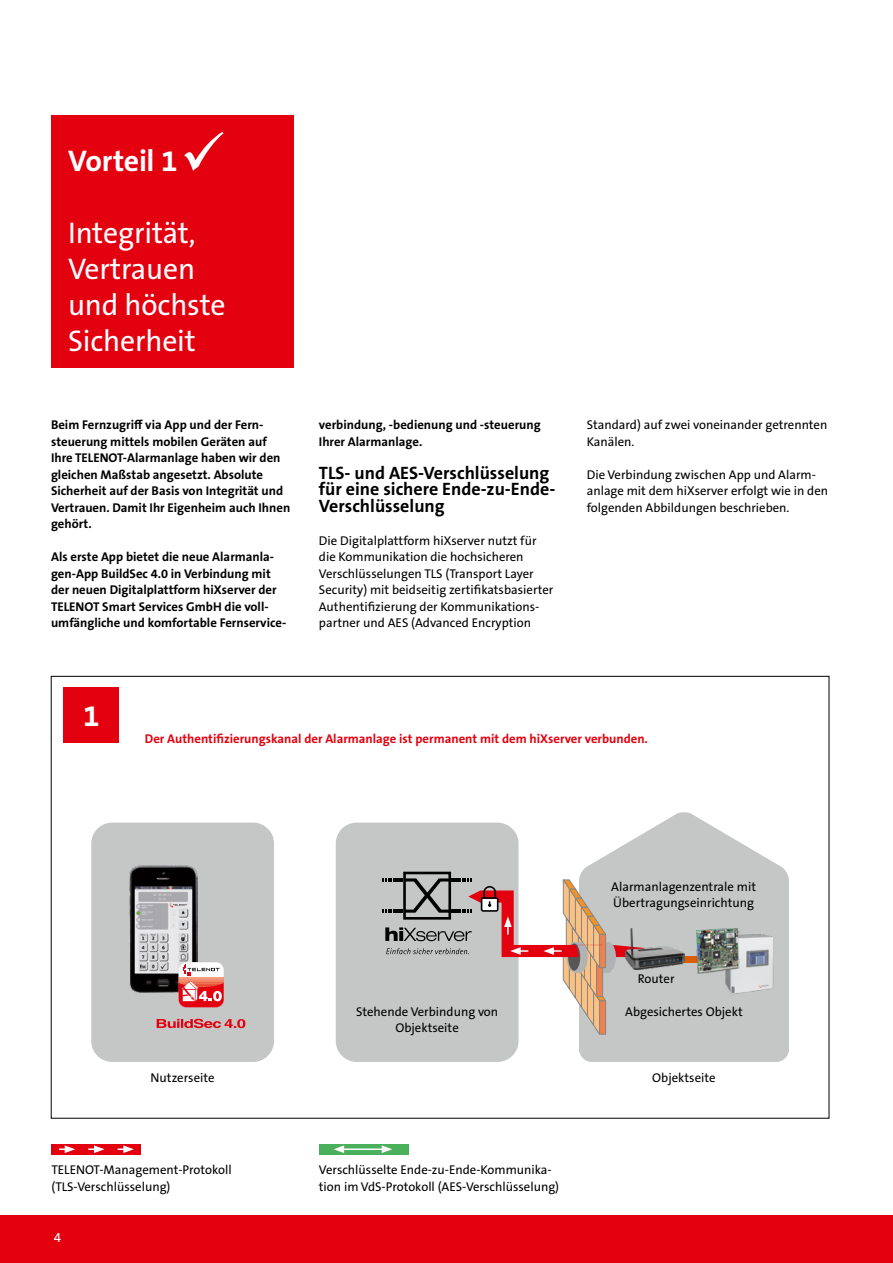
<style>
.page{position:relative;width:893px;height:1263px;background:#fff}
.page>*{position:absolute;margin:0;border:0;box-sizing:border-box;transform-origin:0 0}
.t1{font:30px/36px "The Sans B Plus W5 Plain";letter-spacing:-.005em;color:#fff}
.t2{font:700 30px "The Sans B Plus W7";letter-spacing:-.01em;color:#fff}
.t3{font:700 18px/16.5px "The Sans B Plus W7";color:#000}
.t4{font:13.5px "The Sans B Plus W5 Plain";color:#fff}
.t5{font:12.75px/16.5px "The Sans B Plus W5 Plain";color:#000}
.t6{font:700 12.75px/16.5px "The Sans B Plus W7";color:#000}
.t7{font:700 12.75px "The Sans B Plus W7";color:#e3000f}
</style>
<div class="page">
<div style="left:0;top:1215px;width:893px;height:48px;background:#e3000f"></div>
<div style="left:51px;top:1144px;width:89px;height:10px;background:#e3000f"></div>
<svg style="left:118px;top:1145px;width:16px;height:8px"></svg>
<svg style="left:88px;top:1145px;width:17px;height:8px"></svg>
<svg style="left:59px;top:1145px;width:16px;height:8px"></svg>
<div style="left:319px;top:1144px;width:89px;height:10px;background:#4bb05b"></div>
<hr style="left:342px;top:1148px;width:42px;height:2px;background:#fff">
<svg style="left:334px;top:1145px;width:10px;height:8px"></svg>
<svg style="left:382px;top:1145px;width:10px;height:8px"></svg>
<div style="left:100px;top:831px;width:166px;height:223px;background:#c5c6c6;border-radius:13px"></div>
<div style="left:91px;top:823px;width:183px;height:239px;border:16px solid #c5c6c6;border-radius:13px"></div>
<div style="left:344px;top:831px;width:166px;height:223px;background:#c5c6c6;border-radius:13px"></div>
<div style="left:336px;top:823px;width:182px;height:239px;border:16px solid #c5c6c6;border-radius:13px"></div>
<svg style="left:579px;top:812px;width:210px;height:250px;background:#cdcece"></svg>
<div style="left:601px;top:942px;width:15px;height:30px;background:#b1b2b3;border-radius:50%"></div>
<svg style="left:613px;top:945px;width:12px;height:12px"></svg>
<div style="left:667px;top:956px;width:82px;height:6px;background:#da5f02"></div>
<img style="left:625px;top:928px;width:59px;height:41px">
<img style="left:725px;top:933px;width:53px;height:61px">
<img style="left:696px;top:928px;width:44px;height:46px">
<img style="left:130px;top:865px;width:67px;height:127px">
<svg style="left:179px;top:962px;width:45px;height:45px;background:#ea8a8a"></svg>
<svg style="left:157px;top:1019px;width:88px;height:9px"></svg>
<div style="left:403px;top:872px;width:48px;height:48px;border:3px solid #000"></div>
<svg style="left:382px;top:878px;width:225px;height:158px"></svg>
<div style="left:51px;top:115px;width:242px;height:253px;background:#e3000f"></div>
<div style="left:64px;top:688px;width:55px;height:55px;background:#e3000f"></div>
<svg style="left:184px;top:132px;width:39px;height:39px"></svg>
<h1 class="t2" style="left:68px;top:141px;width:111px">Vorteil 1</h1>
<h1 class="t1" style="left:68px;top:215px;width:159px">Integrität,<br>Vertrauen und höchste<br>Sicherheit</h1>
<p class="t6" style="left:51px;top:417px;width:241px">Beim Fernzugriff via App und der Fern&shy;steuerung mittels mobilen Geräten auf Ihre TELENOT-Alarmanlage haben wir den gleichen Maßstab angesetzt. Absolute Sicherheit auf der Basis von Integrität und Vertrauen. Damit Ihr Eigenheim auch Ihnen gehört.</p>
<p class="t6" style="left:51px;top:549px;width:237px">Als erste App bietet die neue Alarmanla&shy;gen-App BuildSec 4.0 in Verbindung mit der neuen Digitalplattform hiXserver der TELENOT Smart Services GmbH die voll&shy;umfängliche und komfortable Fernservice-</p>
<p class="t6" style="left:319px;top:417px;width:223px">verbindung, -bedienung und -steuerung<br>Ihrer Alarmanlage.</p>
<h2 class="t3" style="left:319px;top:465px;width:238px">TLS- und AES-Verschlüsselung für eine sichere Ende-zu-Ende-<br>Verschlüsselung</h2>
<p class="t5" style="left:319px;top:532px;width:236px">Die Digitalplattform hiXserver nutzt für die Kommunikation die hochsicheren Verschlüsselungen TLS (Transport Layer Security) mit beidseitig zertifikatsbasierter Authentifizierung der Kommunikations&shy;partner und AES (Advanced Encryption</p>
<h1 class="t2" style="left:83px;top:696px;width:18px">1</h1>
<p class="t5" style="left:587px;top:417px;width:242px">Standard) auf zwei voneinander getrennten<br>Kanälen.</p>
<p class="t5" style="left:587px;top:466px;width:243px">Die Verbindung zwischen App und Alarm&shy;anlage mit dem hiXserver erfolgt wie in den folgenden Abbildungen beschrieben.</p>
<p class="t7" style="left:145px;top:730px;width:504px">Der Authentifizierungskanal der Alarmanlage ist permanent mit dem hiXserver verbunden.</p>
<p class="t5" style="left:611px;top:878px;width:146px">Alarmanlagenzentrale mit<br>Übertragungseinrichtung</p>
<p class="t5" style="left:638px;top:971px;width:38px">Router</p>
<p class="t5" style="left:151px;top:1069px;width:66px">Nutzerseite</p>
<p class="t5" style="left:356px;top:1003px;width:144px;text-align:center">Stehende Verbindung von<br>Objektseite</p>
<p class="t5" style="left:625px;top:1004px;width:119px">Abgesichertes Objekt</p>
<p class="t5" style="left:652px;top:1069px;width:65px">Objektseite</p>
<p class="t5" style="left:51px;top:1162px;width:182px">TELENOT-Management-Protokoll (TLS-Verschlüsselung)</p>
<p class="t5" style="left:319px;top:1161px;width:242px">Verschlüsselte Ende-zu-Ende-Kommunika&shy;tion im VdS-Protokoll (AES-Verschlüsselung)</p>
<p class="t4" style="left:54px;top:1229px;width:9px">4</p>
</div>
